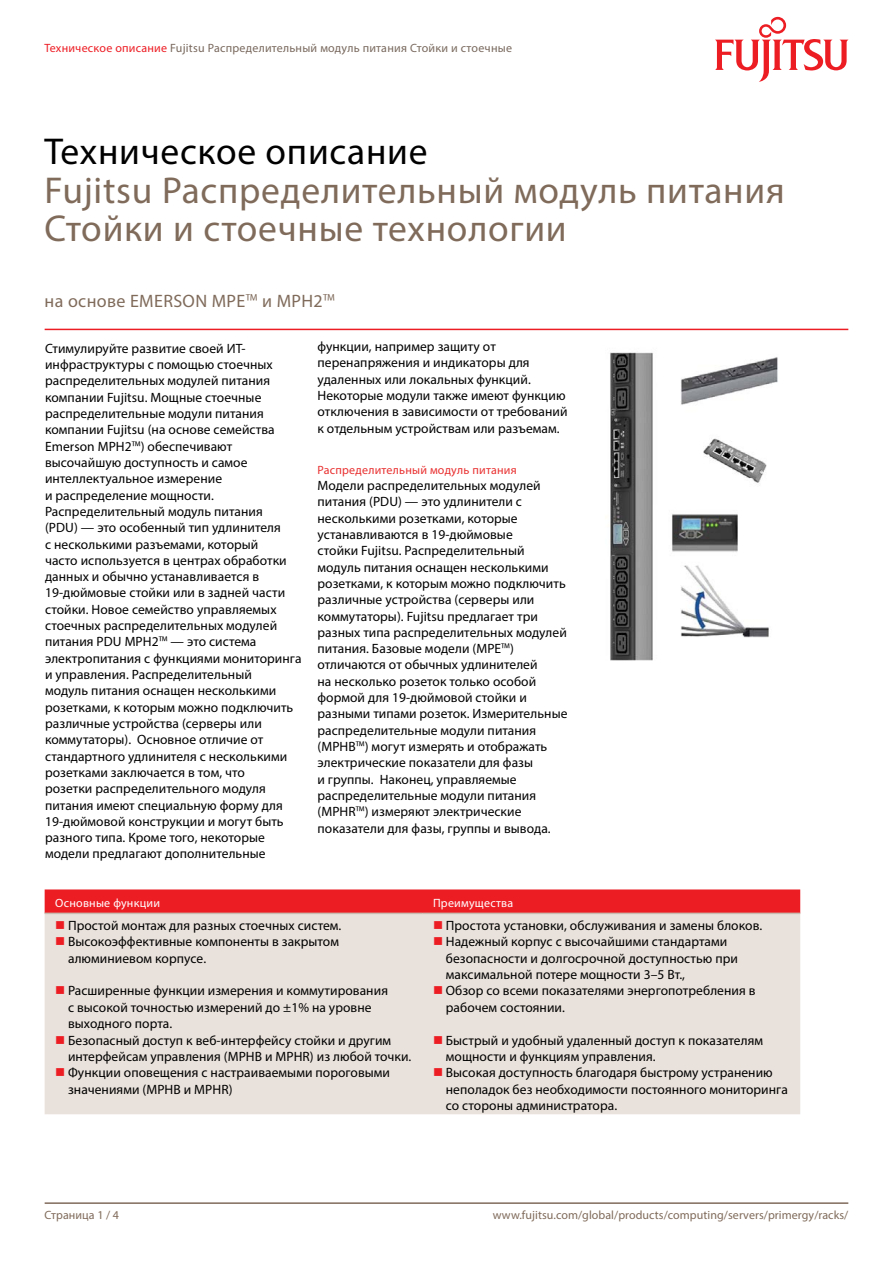
<style>
.page{position:relative;width:893px;height:1263px;background:#fff}
.page>*{position:absolute;margin:0;border:0;box-sizing:border-box;transform-origin:0 0}
.t1{font:37.5px/38.7px "Myriad Pro";letter-spacing:.02em;color:#806b5b}
.t2{font:37.5px "Myriad Pro";letter-spacing:.02em;color:#000}
.t3{font:18px "Myriad Pro";letter-spacing:.02em;color:#806b5b}
.t4{font:13.5px/16.4px "Myriad Pro";letter-spacing:.005em;color:#000}
.t5{font:12px "Myriad Pro";letter-spacing:.005em;color:#806b5b}
.t6{font:12px "Myriad Pro";letter-spacing:.02em;color:#79695e}
.t7{font:12px "Myriad Pro";letter-spacing:.02em;color:#e93030}
.t8{font:12px "Myriad Pro";letter-spacing:.02em;color:#fff}
.s1{color:#ed1d24}
.s2{font-family:"Fujitsu Sans";font-weight:300}
</style>
<div class="page">
<hr style="left:45px;top:1202px;width:803px;height:2px;background:#806b5b">
<hr style="left:45px;top:329px;width:803px;height:1px;background:#ed1d24">
<svg style="left:715px;top:17px;width:133px;height:65px"></svg>
<svg style="left:45px;top:889px;width:755px;height:24px;background:#ec232a"></svg>
<div style="left:45px;top:914px;width:755px;height:200px;background:#e9e1db"></div>
<hr style="left:45px;top:913px;width:377px;height:1px;background:#c9bbb0">
<hr style="left:422px;top:913px;width:378px;height:1px;background:#c9bbb0">
<img style="left:610px;top:352px;width:168px;height:309px">
<svg style="left:56px;top:921px;width:8px;height:8px"></svg>
<svg style="left:434px;top:921px;width:8px;height:8px"></svg>
<svg style="left:56px;top:937px;width:8px;height:8px"></svg>
<svg style="left:434px;top:937px;width:8px;height:8px"></svg>
<svg style="left:56px;top:986px;width:8px;height:8px"></svg>
<svg style="left:434px;top:986px;width:8px;height:8px"></svg>
<svg style="left:56px;top:1036px;width:8px;height:8px"></svg>
<svg style="left:434px;top:1036px;width:8px;height:8px"></svg>
<svg style="left:56px;top:1068px;width:8px;height:8px"></svg>
<svg style="left:434px;top:1068px;width:8px;height:8px"></svg>
<p class="t6" style="left:45px;top:40px;width:469px"><span class="s1">Техническое описание</span> Fujitsu Распределительный модуль питания Стойки и стоечные</p>
<h1 class="t2" style="left:45px;top:128px;width:384px">Техническое описание</h1>
<h1 class="t1" style="left:45px;top:170px;width:741px">Fujitsu Распределительный модуль питания<br>Стойки и стоечные технологии</h1>
<h2 class="t3" style="left:45px;top:290px;width:292px">на основе EMERSON MPE<span class="s2">™</span> и MPH2<span class="s2">™</span></h2>
<p class="t4" style="left:45px;top:340px;width:258px">Стимулируйте развитие своей ИТ&shy;инфраструктуры с помощью стоечных распределительных модулей питания компании Fujitsu. Мощные стоечные распределительные модули питания компании Fujitsu (на основе семейства Emerson MPH2<span class="s2">™</span>) обеспечивают высочайшую доступность и самое интеллектуальное измерение<br>и распределение мощности.<br>Распределительный модуль питания<br>(PDU) — это особенный тип удлинителя<br>с несколькими разъемами, который<br>часто используется в центрах обработки данных и обычно устанавливается в 19-дюймовые стойки или в задней части стойки. Новое семейство управляемых стоечных распределительных модулей питания PDU MPH2<span class="s2">™</span> — это система электропитания с функциями мониторинга и управления. Распределительный<br>модуль питания оснащен несколькими розетками, к которым можно подключить различные устройства (серверы или коммутаторы). Основное отличие от стандартного удлинителя с несколькими розетками заключается в том, что<br>розетки распределительного модуля питания имеют специальную форму для 19-дюймовой конструкции и могут быть разного типа. Кроме того, некоторые модели предлагают дополнительные</p>
<p class="t4" style="left:317px;top:338px;width:252px">функции, например защиту от перенапряжения и индикаторы для удаленных или локальных функций.<br>Некоторые модули также имеют функцию отключения в зависимости от требований к отдельным устройствам или разъемам.</p>
<p class="t7" style="left:317px;top:462px;width:201px">Распределительный модуль питания</p>
<p class="t4" style="left:317px;top:477px;width:251px">Модели распределительных модулей питания (PDU) — это удлинители с несколькими розетками, которые устанавливаются в 19-дюймовые<br>стойки Fujitsu. Распределительный модуль питания оснащен несколькими розетками, к которым можно подключить различные устройства (серверы или коммутаторы). Fujitsu предлагает три разных типа распределительных модулей питания. Базовые модели (MPE<span class="s2">™</span>) отличаются от обычных удлинителей<br>на несколько розеток только особой формой для 19-дюймовой стойки и разными типами розеток. Измерительные распределительные модули питания (MPHB<span class="s2">™</span>) могут измерять и отображать электрические показатели для фазы<br>и группы. Наконец, управляемые распределительные модули питания (MPHR<span class="s2">™</span>) измеряют электрические показатели для фазы, группы и вывода.</p>
<p class="t8" style="left:55px;top:895px;width:106px">Основные функции</p>
<p class="t8" style="left:433px;top:895px;width:82px">Преимущества</p>
<p class="t4" style="left:68px;top:917px;width:275px">Простой монтаж для разных стоечных систем.</p>
<p class="t4" style="left:446px;top:917px;width:318px">Простота установки, обслуживания и замены блоков.</p>
<p class="t4" style="left:68px;top:933px;width:272px">Высокоэффективные компоненты в закрытом алюминиевом корпусе.</p>
<p class="t4" style="left:446px;top:933px;width:294px">Надежный корпус с высочайшими стандартами безопасности и долгосрочной доступностью при максимальной потере мощности 3–5 Вт.,</p>
<p class="t4" style="left:68px;top:982px;width:321px">Расширенные функции измерения и коммутирования с высокой точностью измерений до ±1% на уровне выходного порта.</p>
<p class="t4" style="left:446px;top:982px;width:311px">Обзор со всеми показателями энергопотребления в рабочем состоянии.</p>
<p class="t4" style="left:68px;top:1032px;width:345px">Безопасный доступ к веб-интерфейсу стойки и другим интерфейсам управления (MPHB и MPHR) из любой точки.</p>
<p class="t4" style="left:446px;top:1032px;width:319px">Быстрый и удобный удаленный доступ к показателям мощности и функциям управления.</p>
<p class="t4" style="left:68px;top:1064px;width:324px">Функции оповещения с настраиваемыми пороговыми значениями (MPHB и MPHR)</p>
<p class="t4" style="left:446px;top:1064px;width:343px">Высокая доступность благодаря быстрому устранению неполадок без необходимости постоянного мониторинга со стороны администратора.</p>
<p class="t5" style="left:45px;top:1207px;width:76px">Страница 1 / 4</p>
<p class="t5" style="left:493px;top:1207px;width:357px">www.fujitsu.com/global/products/computing/servers/primergy/racks/</p>
</div>
